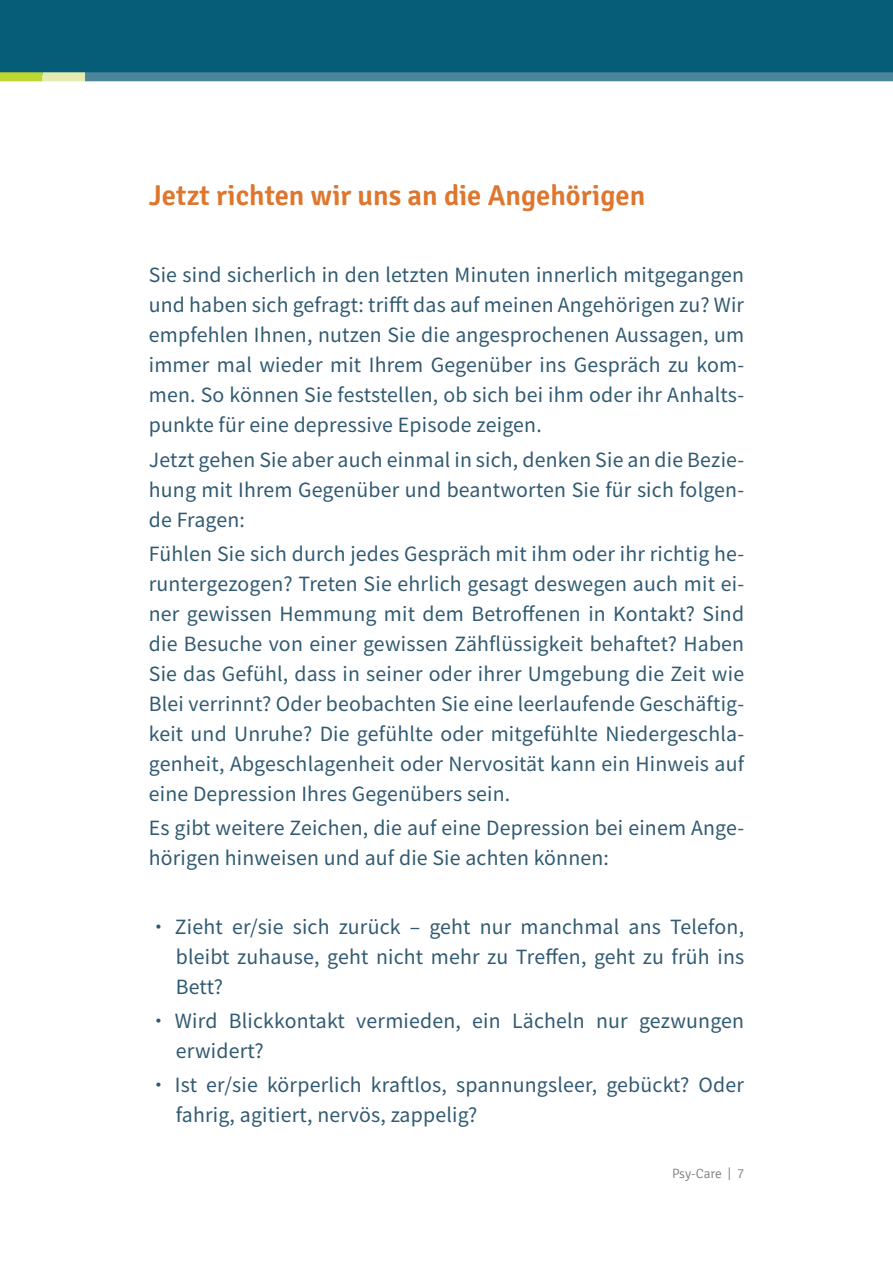
<style>
.page{position:relative;width:893px;height:1263px;background:#fff}
.page>*{position:absolute;margin:0;border:0;box-sizing:border-box;transform-origin:0 0}
.Überschrift_Angehöri{font:600 28.5px "Signika";color:#de762d}
.Text_Angehörige{font:19.5px/30px "Noto Sans SC";letter-spacing:.01em;color:#305a71;text-align:justify}
.t1{font:300 13.5px "Signika";letter-spacing:-.01em;color:#7c7e81}
</style>
<div class="page">
<div style="left:0;top:0;width:893px;height:74px;background:#065d77"></div>
<div style="left:0;top:72px;width:43px;height:9px;background:#bed630"></div>
<div style="left:43px;top:72px;width:42px;height:9px;background:#e3ecae"></div>
<div style="left:85px;top:72px;width:808px;height:9px;background:#4a859c"></div>
<p class="Überschrift_Angehöri" style="left:149px;top:179px;width:498px">Jetzt richten wir uns an die Angehörigen</p>
<p class="Text_Angehörige" style="left:149px;top:261px;width:597px">Sie sind sicherlich in den letzten Minuten innerlich mitgegangen und haben sich gefragt: trifft das auf meinen Angehörigen zu? Wir empfehlen Ihnen, nutzen Sie die angesprochenen Aussagen, um immer mal wieder mit Ihrem Gegenüber ins Gespräch zu kom&shy;men. So können Sie feststellen, ob sich bei ihm oder ihr Anhalts&shy;punkte für eine depressive Episode zeigen.</p>
<p class="Text_Angehörige" style="left:149px;top:445px;width:597px">Jetzt gehen Sie aber auch einmal in sich, denken Sie an die Bezie&shy;hung mit Ihrem Gegenüber und beantworten Sie für sich folgen&shy;de Fragen:</p>
<p class="Text_Angehörige" style="left:149px;top:539px;width:597px">Fühlen Sie sich durch jedes Gespräch mit ihm oder ihr richtig he&shy;runtergezogen? Treten Sie ehrlich gesagt deswegen auch mit ei&shy;ner gewissen Hemmung mit dem Betroffenen in Kontakt? Sind die Besuche von einer gewissen Zähflüssigkeit behaftet? Haben Sie das Gefühl, dass in seiner oder ihrer Umgebung die Zeit wie Blei verrinnt? Oder beobachten Sie eine leerlaufende Geschäftig&shy;keit und Unruhe? Die gefühlte oder mitgefühlte Niedergeschla&shy;genheit, Abgeschlagenheit oder Nervosität kann ein Hinweis auf eine Depression Ihres Gegenübers sein.</p>
<p class="Text_Angehörige" style="left:149px;top:813px;width:597px">Es gibt weitere Zeichen, die auf eine Depression bei einem Ange&shy;hörigen hinweisen und auf die Sie achten können:</p>
<p class="Text_Angehörige" style="left:176px;top:912px;width:570px;text-indent:-27px">• Zieht er/sie sich zurück – geht nur manchmal ans Telefon, bleibt zuhause, geht nicht mehr zu Treffen, geht zu früh ins Bett?</p>
<p class="Text_Angehörige" style="left:176px;top:1006px;width:570px;text-indent:-27px">• Wird Blickkontakt vermieden, ein Lächeln nur gezwungen erwidert?</p>
<p class="Text_Angehörige" style="left:176px;top:1070px;width:570px;text-indent:-27px">• Ist er/sie körperlich kraftlos, spannungsleer, gebückt? Oder fahrig, agitiert, nervös, zappelig?</p>
<p class="t1" style="left:672px;top:1166px;width:74px">Psy-Care | 7</p>
</div>
